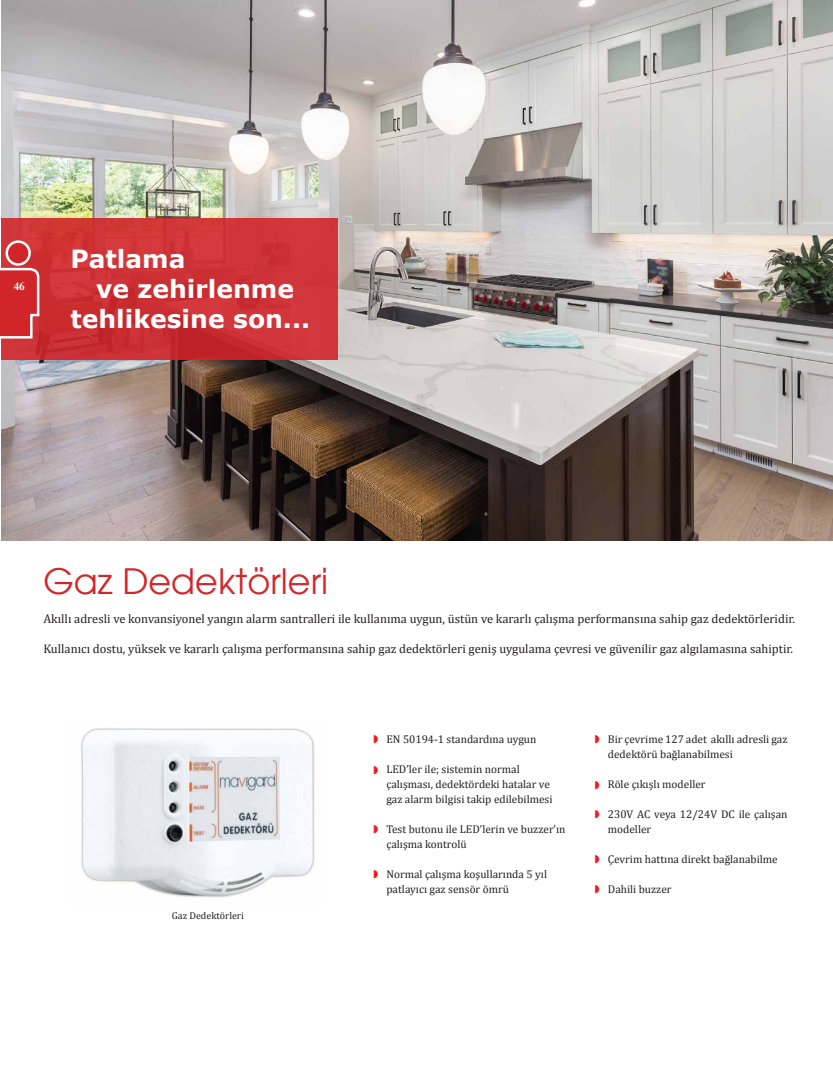
<style>
.page{position:relative;width:833px;height:1071px;background:#fff}
.page>*{position:absolute;margin:0;border:0;box-sizing:border-box;transform-origin:0 0}
.t1{font:35px "Avant Garde";color:#d2262b}
.t2{font:700 25px "Verdana";color:#fff}
.t3{font:12.5px "Cambria";color:#231f20}
.t4{font:11.25px/15px "Cambria";color:#231f20}
.t5{font:700 11.25px "Times New Roman";color:#fdfeff}
.t6{font:10px "Cambria";color:#231f20}
</style>
<div class="page">
<img style="left:1px;top:0;width:832px;height:540px">
<img style="left:81px;top:728px;width:234px;height:170px">
<div style="left:1px;top:218px;width:336px;height:142px;background:linear-gradient(to bottom,#d33739,#c92d32)"></div>
<svg style="left:6px;top:240px;width:25px;height:25px"></svg>
<svg style="left:0;top:266px;width:41px;height:74px;background:#d63f44"></svg>
<p class="t5" style="left:14px;top:278px;width:13px">46</p>
<h2 class="t2" style="left:70px;top:242px;width:116px">Patlama</h2>
<h2 class="t2" style="left:96px;top:272px;width:199px">ve zehirlenme</h2>
<h2 class="t2" style="left:70px;top:302px;width:241px">tehlikesine son...</h2>
<h1 class="t1" style="left:43px;top:560px;width:286px">Gaz Dedektörleri</h1>
<p class="t3" style="left:43px;top:610px;width:753px">Akıllı adresli ve konvansiyonel yangın alarm santralleri ile kullanıma uygun, üstün ve kararlı çalışma performansına sahip gaz dedektörleridir.</p>
<p class="t3" style="left:43px;top:640px;width:751px">Kullanıcı dostu, yüksek ve kararlı çalışma performansına sahip gaz dedektörleri geniş uygulama çevresi ve güvenilir gaz algılamasına sahiptir.</p>
<p class="t6" style="left:172px;top:909px;width:74px">Gaz Dedektörleri</p>
<p class="t4" style="left:386px;top:731px;width:151px">EN 50194-1 standardına uygun</p>
<p class="t4" style="left:386px;top:761px;width:168px">LED’ler ile; sistemin normal çalışması, dedektördeki hatalar ve gaz alarm bilgisi takip edilebilmesi</p>
<p class="t4" style="left:386px;top:821px;width:181px">Test butonu ile LED’lerin ve buzzer’ın çalışma kontrolü</p>
<p class="t4" style="left:386px;top:866px;width:162px">Normal çalışma koşullarında 5 yıl patlayıcı gaz sensör ömrü</p>
<p class="t4" style="left:608px;top:731px;width:181px">Bir çevrime 127 adet akıllı adresli gaz dedektörü bağlanabilmesi</p>
<p class="t4" style="left:608px;top:776px;width:99px">Röle çıkışlı modeller</p>
<p class="t4" style="left:608px;top:806px;width:181px">230V AC veya 12/24V DC ile çalışan modeller</p>
<p class="t4" style="left:608px;top:851px;width:171px">Çevrim hattına direkt bağlanabilme</p>
<p class="t4" style="left:608px;top:881px;width:65px">Dahili buzzer</p>
</div>
